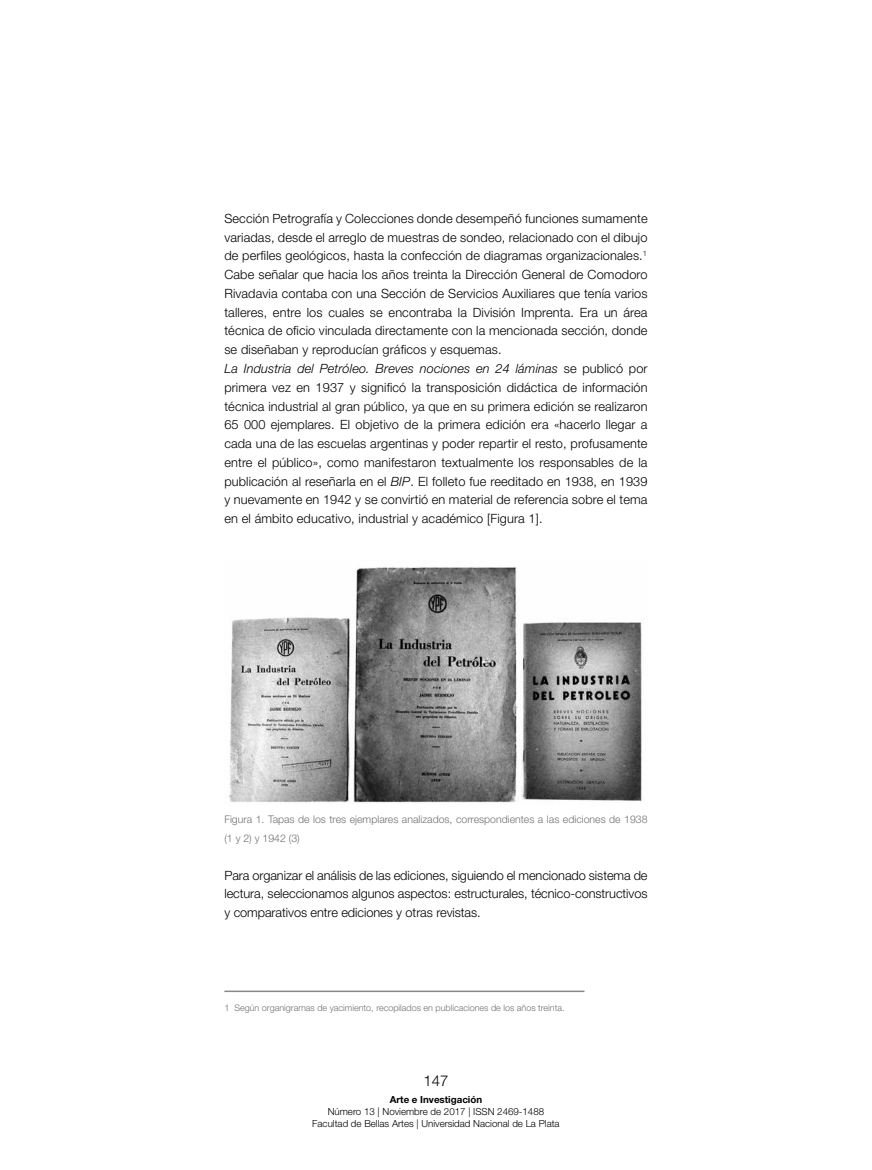
<style>
.page{position:relative;width:872px;height:1170px;background:#fff}
.page>*{position:absolute;margin:0;border:0;box-sizing:border-box;transform-origin:0 0}
.t1{font:300 15px "Helvetica Neue LT Std";color:#000}
.t2{font:300 12.75px/18.8px "Helvetica Neue LT Std";letter-spacing:.01em;color:#000}
.t3{font:300 10.5px/18.8px "Helvetica Neue LT Std";color:#707172}
.t4{font:300 9.75px/11.7px "Helvetica Neue LT Std";color:#000;text-align:center}
.t5{font:700 9.75px "Helvetica Neue LT Std";color:#000}
.t6{font:300 9px "Helvetica Neue LT Std";color:#707172}
.s1{font-style:italic}
</style>
<div class="page">
<img style="left:229px;top:567px;width:413px;height:236px">
<hr style="left:224px;top:990px;width:360px;height:2px;background:#87888a">
<p class="t2" style="left:224px;top:209px;width:425px">Sección Petrografía y Colecciones donde desempeñó funciones sumamente variadas, desde el arreglo de muestras de sondeo, relacionado con el dibujo de perfiles geológicos, hasta la confección de diagramas organizacionales.<sup>1<br></sup>Cabe señalar que hacia los años treinta la Dirección General de Comodoro Rivadavia contaba con una Sección de Servicios Auxiliares que tenía varios talleres, entre los cuales se encontraba la División Imprenta. Era un área técnica de oficio vinculada directamente con la mencionada sección, donde se diseñaban y reproducían gráficos y esquemas.<br><span class="s1">La Industria del Petróleo. Breves nociones en 24 láminas</span> se publicó por primera vez en 1937 y significó la transposición didáctica de información técnica industrial al gran público, ya que en su primera edición se realizaron 65 000 ejemplares. El objetivo de la primera edición era «hacerlo llegar a cada una de las escuelas argentinas y poder repartir el resto, profusamente entre el público», como manifestaron textualmente los responsables de la publicación al reseñarla en el <span class="s1">BIP</span>. El folleto fue reeditado en 1938, en 1939 y nuevamente en 1942 y se convirtió en material de referencia sobre el tema en el ámbito educativo, industrial y académico [Figura 1].</p>
<p class="t3" style="left:224px;top:809px;width:425px">Figura 1. Tapas de los tres ejemplares analizados, correspondientes a las ediciones de 1938 (1 y 2) y 1942 (3)</p>
<p class="t2" style="left:224px;top:865px;width:425px;text-align:justify">Para organizar el análisis de las ediciones, siguiendo el mencionado sistema de lectura, seleccionamos algunos aspectos: estructurales, técnico-constructivos y comparativos entre ediciones y otras revistas.</p>
<p class="t6" style="left:224px;top:1002px;width:342px">1 Según organigramas de yacimiento, recopilados en publicaciones de los años treinta.</p>
<p class="t1" style="left:423px;top:1071px;width:27px">147</p>
<p class="t5" style="left:390px;top:1093px;width:94px">Arte e Investigación</p>
<p class="t4" style="left:312px;top:1105px;width:249px">Número 13 | Noviembre de 2017 | ISSN 2469-1488<br>Facultad de Bellas Artes | Universidad Nacional de La Plata</p>
</div>
